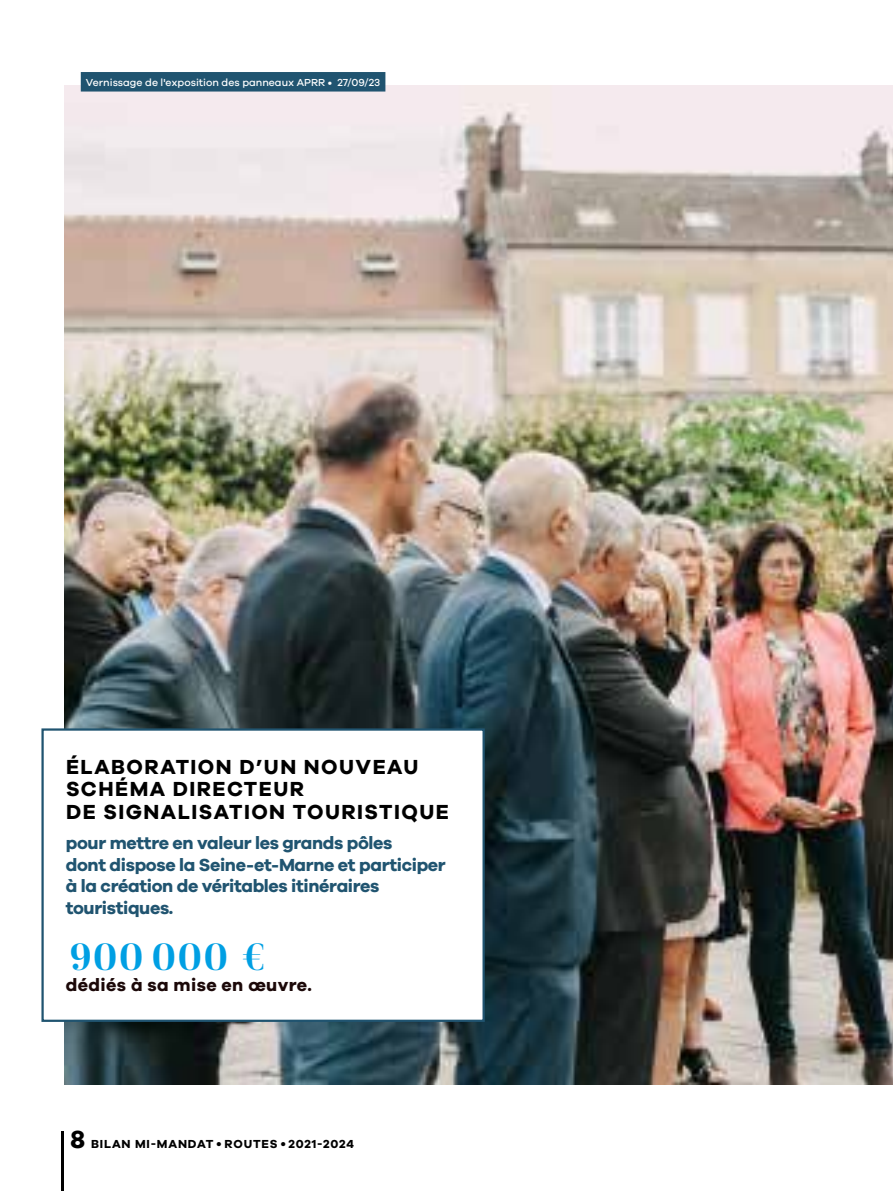
<style>
.page{position:relative;width:893px;height:1191px;background:#fff}
.page>*{position:absolute;margin:0;border:0;box-sizing:border-box;transform-origin:0 0}
.t1{font:700 37.5px "Butler";letter-spacing:.06em;color:#009fe3}
.t2{font:700 21px/22.5px "Galano Grotesque";letter-spacing:.07em;color:#000}
.t3{font:700 18px/21.6px "Galano Grotesque";letter-spacing:-.02em;color:#205470}
.t4{font:700 18px "Galano Grotesque";letter-spacing:.02em;color:#1b0808}
.t5{font:700 12px "Galano Grotesque";letter-spacing:.07em;color:#000}
.t6{font:500 10.5px "Galano Grotesque";color:#fff}
.s1{font-size:25.5px}
</style>
<div class="page">
<hr style="left:62px;top:1131px;width:2px;height:60px;background:#000">
<img style="left:64px;top:85px;width:829px;height:999px">
<div style="left:81px;top:72px;width:304px;height:20px;background:#205470"></div>
<div style="left:41px;top:728px;width:444px;height:294px;background:#fff;border:2px solid #205470"></div>
<p class="t6" style="left:86px;top:76px;width:296px">Vernissage de l'exposition des panneaux APRR • 27/09/23</p>
<p class="t2" style="left:66px;top:755px;width:384px">ÉLABORATION D’UN NOUVEAU<br>SCHÉMA DIRECTEUR<br>DE SIGNALISATION TOURISTIQUE</p>
<p class="t3" style="left:66px;top:831px;width:381px">pour mettre en valeur les grands pôles<br>dont dispose la Seine-et-Marne et participer à la création de véritables itinéraires touristiques.</p>
<h1 class="t1" style="left:70px;top:933px;width:197px">900 000 €</h1>
<p class="t4" style="left:66px;top:973px;width:248px">dédiés à sa mise en œuvre.</p>
<p class="t5" style="left:71px;top:1137px;width:285px"><span class="s1">8</span> BILAN MI-MANDAT • ROUTES • 2021-2024</p>
</div>
